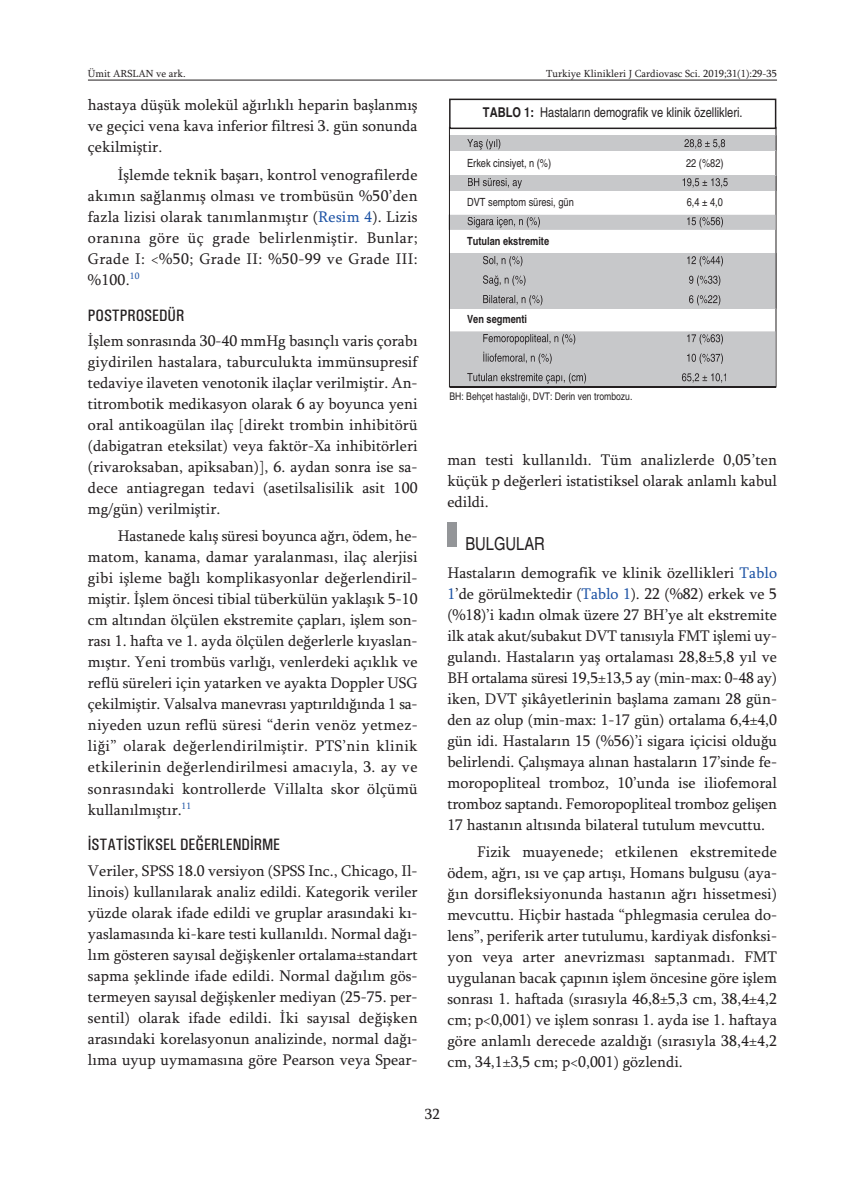
<style>
.page{position:relative;width:865px;height:1197px;background:#fff}
.page>*{position:absolute;margin:0;border:0;box-sizing:border-box;transform-origin:0 0}
.t1{font:condensed 18px "Helvetica";color:#231f20}
.t2{font:500 condensed 16.5px "Univers";color:#231f20}
.t3{font:15.75px/21px "Sylfaen";color:#231f20;text-align:justify}
.t4{font:15px "Sylfaen";color:#231f20}
.t5{font:condensed 13.5px "Helvetica";color:#231f20}
.t6{font:condensed 11.25px "Helvetica";color:#231f20}
.t7{font:700 condensed 11.25px "Helvetica";color:#231f20}
.t8{font:10.5px "Sylfaen";color:#231f20}
.t9{font:condensed 10.5px "Helvetica";color:#231f20}
.s1{color:#1c52a4}
.s2{font-weight:700}
</style>
<div class="page">
<div style="left:447px;top:522px;width:9px;height:25px;background:#939598"></div>
<hr style="left:88px;top:80px;width:689px;height:1px;background:#231f20">
<div style="left:449px;top:99px;width:327px;height:30px;border:2px solid #231f20"></div>
<div style="left:450px;top:135px;width:325px;height:15px;background:#c7c8ca"></div>
<svg style="left:449px;top:135px;width:1px;height:15px"></svg>
<svg style="left:775px;top:135px;width:2px;height:15px"></svg>
<svg style="left:467px;top:139px;width:234px;height:10px"></svg>
<div style="left:450px;top:176px;width:325px;height:15px;background:#c7c8ca"></div>
<svg style="left:449px;top:176px;width:1px;height:15px"></svg>
<svg style="left:775px;top:176px;width:2px;height:15px"></svg>
<svg style="left:468px;top:178px;width:217px;height:10px"></svg>
<svg style="left:448px;top:215px;width:327px;height:15px;background:#bebfc1"></svg>
<div style="left:450px;top:253px;width:325px;height:55px;background:#c7c8ca"></div>
<hr style="left:776px;top:253px;width:1px;height:55px;background:#231f20">
<hr style="left:449px;top:253px;width:1px;height:55px;background:#231f20">
<hr style="left:775px;top:253px;width:1px;height:55px;background:#231f20">
<svg style="left:483px;top:256px;width:240px;height:10px"></svg>
<svg style="left:483px;top:275px;width:220px;height:11px"></svg>
<svg style="left:483px;top:295px;width:55px;height:10px"></svg>
<hr style="left:450px;top:387px;width:325px;height:1px;background:#231f20">
<svg style="left:450px;top:331px;width:325px;height:56px;background:#bcbdbf"></svg>
<p class="t8" style="left:88px;top:67px;width:99px">Ümit ARSLAN ve ark.</p>
<p class="t8" style="left:546px;top:67px;width:232px">Turkiye Klinikleri J Cardiovasc Sci. 2019;31(1):29-35</p>
<p class="t3" style="left:88px;top:94px;width:331px">hastaya düşük molekül ağırlıklı heparin başlanmış ve geçici vena kava inferior filtresi 3. gün sonunda çekilmiştir.</p>
<p class="t3" style="left:88px;top:164px;width:331px;text-indent:30px">İşlemde teknik başarı, kontrol venografilerde akımın sağlanmış olması ve trombüsün %50’den fazla lizisi olarak tanımlanmıştır (<span class="s1">Resim 4</span>). Lizis oranına göre üç grade belirlenmiştir. Bunlar; Grade I: &lt;%50; Grade II: %50-99 ve Grade III: %100.<sup>10</sup></p>
<p class="t2" style="left:88px;top:305px;width:98px">POSTPROSEDÜR</p>
<p class="t3" style="left:88px;top:330px;width:331px">İşlem sonrasında 30-40 mmHg basınçlı varis çorabı giydirilen hastalara, taburculukta immünsupresif tedaviye ilaveten venotonik ilaçlar verilmiştir. An&shy;titrombotik medikasyon olarak 6 ay boyunca yeni oral antikoagülan ilaç [direkt trombin inhibitörü (dabigatran eteksilat) veya faktör-Xa inhibitörleri (rivaroksaban, apiksaban)], 6. aydan sonra ise sa&shy;dece antiagregan tedavi (asetilsalisilik asit 100 mg/gün) verilmiştir.</p>
<p class="t3" style="left:88px;top:525px;width:331px;text-indent:30px">Hastanede kalış süresi boyunca ağrı, ödem, he&shy;matom, kanama, damar yaralanması, ilaç alerjisi gibi işleme bağlı komplikasyonlar değerlendiril&shy;miştir. İşlem öncesi tibial tüberkülün yaklaşık 5-10 cm altından ölçülen ekstremite çapları, işlem son&shy;rası 1. hafta ve 1. ayda ölçülen değerlerle kıyaslan&shy;mıştır. Yeni trombüs varlığı, venlerdeki açıklık ve reflü süreleri için yatarken ve ayakta Doppler USG çekilmiştir. Valsalva manevrası yaptırıldığında 1 sa&shy;niyeden uzun reflü süresi “derin venöz yetmez&shy;liği” olarak değerlendirilmiştir. PTS’nin klinik etkilerinin değerlendirilmesi amacıyla, 3. ay ve sonrasındaki kontrollerde Villalta skor ölçümü kullanılmıştır.<sup>11</sup></p>
<p class="t2" style="left:88px;top:835px;width:194px">İSTATİSTİKSEL DEĞERLENDİRME</p>
<p class="t3" style="left:88px;top:859px;width:331px">Veriler, SPSS 18.0 versiyon (SPSS Inc., Chicago, Il&shy;linois) kullanılarak analiz edildi. Kategorik veriler yüzde olarak ifade edildi ve gruplar arasındaki kı&shy;yaslamasında ki-kare testi kullanıldı. Normal dağı&shy;lım gösteren sayısal değişkenler ortalama±standart sapma şeklinde ifade edildi. Normal dağılım gös&shy;termeyen sayısal değişkenler mediyan (25-75. per&shy;sentil) olarak ifade edildi. İki sayısal değişken arasındaki korelasyonun analizinde, normal dağı&shy;lıma uyup uymamasına göre Pearson veya Spear-</p>
<p class="t5" style="left:483px;top:104px;width:261px"><span class="s2">TABLO 1:</span> Hastaların demografik ve klinik özellikleri.</p>
<p class="t6" style="left:467px;top:156px;width:86px">Erkek cinsiyet, n (%)</p>
<p class="t6" style="left:686px;top:156px;width:39px">22 (%82)</p>
<p class="t6" style="left:467px;top:195px;width:108px">DVT semptom süresi, gün</p>
<p class="t6" style="left:686px;top:195px;width:38px">6,4 ± 4,0</p>
<p class="t7" style="left:467px;top:234px;width:84px">Tutulan ekstremite</p>
<p class="t7" style="left:467px;top:312px;width:61px">Ven segmenti</p>
<p class="t9" style="left:449px;top:390px;width:184px">BH: Behçet hastalığı, DVT: Derin ven trombozu.</p>
<p class="t3" style="left:447px;top:448px;width:331px">man testi kullanıldı. Tüm analizlerde 0,05’ten küçük p değerleri istatistiksel olarak anlamlı kabul edildi.</p>
<p class="t1" style="left:465px;top:533px;width:81px">BULGULAR</p>
<p class="t3" style="left:447px;top:562px;width:331px">Hastaların demografik ve klinik özellikleri <span class="s1">Tablo 1</span>’de görülmektedir (<span class="s1">Tablo 1</span>). 22 (%82) erkek ve 5 (%18)’i kadın olmak üzere 27 BH’ye alt ekstremite ilk atak akut/subakut DVT tanısıyla FMT işlemi uy&shy;gulandı. Hastaların yaş ortalaması 28,8±5,8 yıl ve BH ortalama süresi 19,5±13,5 ay (min-max: 0-48 ay) iken, DVT şikâyetlerinin başlama zamanı 28 gün&shy;den az olup (min-max: 1-17 gün) ortalama 6,4±4,0 gün idi. Hastaların 15 (%56)’i sigara içicisi olduğu belirlendi. Çalışmaya alınan hastaların 17’sinde fe&shy;moropopliteal tromboz, 10’unda ise iliofemoral tromboz saptandı. Femoropopliteal tromboz gelişen 17 hastanın altısında bilateral tutulum mevcuttu.</p>
<p class="t3" style="left:447px;top:841px;width:331px;text-indent:30px">Fizik muayenede; etkilenen ekstremitede ödem, ağrı, ısı ve çap artışı, Homans bulgusu (aya&shy;ğın dorsifleksiyonunda hastanın ağrı hissetmesi) mevcuttu. Hiçbir hastada “phlegmasia cerulea do&shy;lens”, periferik arter tutulumu, kardiyak disfonksi&shy;yon veya arter anevrizması saptanmadı. FMT uygulanan bacak çapının işlem öncesine göre işlem sonrası 1. haftada (sırasıyla 46,8±5,3 cm, 38,4±4,2 cm; p&lt;0,001) ve işlem sonrası 1. ayda ise 1. haftaya göre anlamlı derecede azaldığı (sırasıyla 38,4±4,2 cm, 34,1±3,5 cm; p&lt;0,001) gözlendi.</p>
<p class="t4" style="left:425px;top:1104px;width:16px">32</p>
</div>
